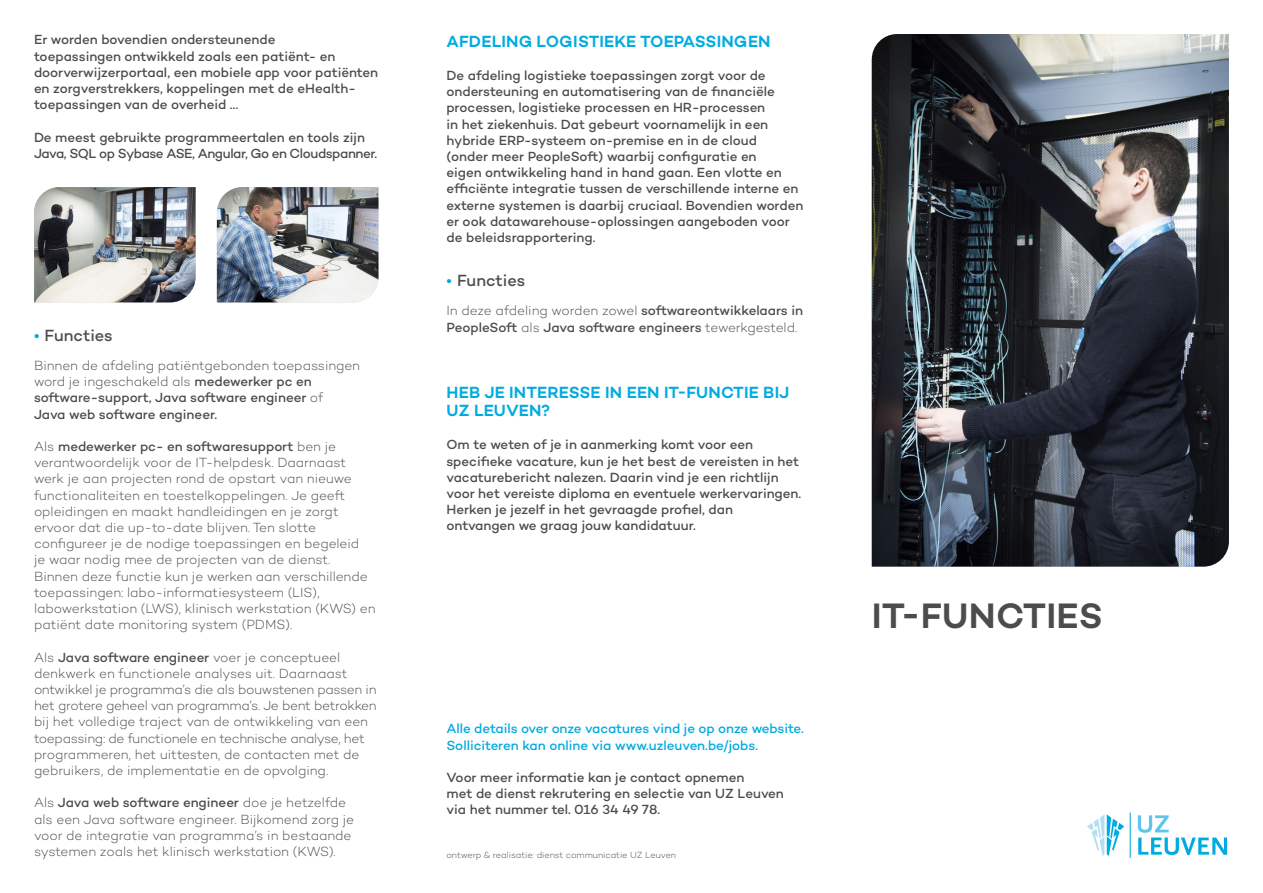
<style>
.page{position:relative;width:1263px;height:893px;background:#fff}
.page>*{position:absolute;margin:0;border:0;box-sizing:border-box;transform-origin:0 0}
.t1{font:600 36px "Campton";letter-spacing:.005em;color:#4b4c4d}
.titeltje{font:600 16.5px/18px "Campton";letter-spacing:.01em;color:#00abe1}
.t2{font:500 16.5px "Campton";color:#4b4c4d}
.body{font:300 13.5px/16.2px "Campton";letter-spacing:-.01em;color:#4b4c4d}
.bodybold{font:500 13.5px/16.2px "Campton";letter-spacing:-.005em;color:#4b4c4d}
.body-2{font:500 13.5px/16.2px "Campton";letter-spacing:-.005em;color:#4b4c4d}
.body-3{font:500 13.5px/16.2px "Campton";letter-spacing:-.005em;color:#00abe1}
.bodybold-2{font:500 13.5px/16.2px "Campton";letter-spacing:-.03em;color:#4b4c4d}
.body-4{font:300 9px "Campton";color:#4b4c4d}
.s1{color:#00abe1}
.s2{font-weight:300}
.s3{font-weight:500}
</style>
<div class="page">
<img style="left:872px;top:34px;width:357px;height:533px">
<hr style="left:1130px;top:813px;width:1px;height:45px;background:#00abe1">
<svg style="left:1138px;top:815px;width:89px;height:40px"></svg>
<svg style="left:1087px;top:814px;width:37px;height:42px"></svg>
<img style="left:34px;top:187px;width:162px;height:115px">
<img style="left:217px;top:187px;width:161px;height:115px">
<p class="bodybold" style="left:34px;top:31px;width:346px">Er worden bovendien ondersteunende<br>toepassingen ontwikkeld zoals een patiënt- en doorverwijzerportaal, een mobiele app voor patiënten en zorgverstrekkers, koppelingen met de eHealth&shy;toepassingen van de overheid …</p>
<p class="bodybold-2" style="left:34px;top:129px;width:345px">De meest gebruikte programmeertalen en tools zijn<br>Java, SQL op Sybase ASE, Angular, Go en Cloudspanner.</p>
<p class="t2" style="left:34px;top:325px;width:80px"><span class="s1">•</span> Functies</p>
<p class="body-2" style="left:34px;top:357px;width:328px"><span class="s2">Binnen de afdeling patiëntgebonden toepassingen word je ingeschakeld als</span> medewerker pc en software-support, Java software engineer <span class="s2">of<br></span>Java web software engineer.</p>
<p class="body" style="left:34px;top:438px;width:343px">Als <span class="s3">medewerker pc- en softwaresupport</span> ben je verantwoordelijk voor de IT-helpdesk. Daarnaast werk je aan projecten rond de opstart van nieuwe functionaliteiten en toestelkoppelingen. Je geeft opleidingen en maakt handleidingen en je zorgt ervoor dat die up-to-date blijven. Ten slotte configureer je de nodige toepassingen en begeleid<br>je waar nodig mee de projecten van de dienst.<br>Binnen deze functie kun je werken aan verschillende toepassingen: labo-informatiesysteem (LIS), labowerkstation (LWS), klinisch werkstation (KWS) en patiënt date monitoring system (PDMS).</p>
<p class="body" style="left:34px;top:649px;width:344px">Als <span class="s3">Java software engineer</span> voer je conceptueel denkwerk en functionele analyses uit. Daarnaast ontwikkel je programma’s die als bouwstenen passen in het grotere geheel van programma’s. Je bent betrokken bij het volledige traject van de ontwikkeling van een toepassing: de functionele en technische analyse, het programmeren, het uittesten, de contacten met de gebruikers, de implementatie en de opvolging.</p>
<p class="body" style="left:34px;top:794px;width:322px">Als <span class="s3">Java web software engineer</span> doe je hetzelfde als een Java software engineer. Bijkomend zorg je voor de integratie van programma’s in bestaande systemen zoals het klinisch werkstation (KWS).</p>
<p class="titeltje" style="left:447px;top:32px;width:326px">AFDELING LOGISTIEKE TOEPASSINGEN</p>
<p class="bodybold" style="left:446px;top:67px;width:358px">De afdeling logistieke toepassingen zorgt voor de ondersteuning en automatisering van de financiële processen, logistieke processen en HR-processen<br>in het ziekenhuis. Dat gebeurt voornamelijk in een hybride ERP-systeem on-premise en in de cloud<br>(onder meer PeopleSoft) waarbij configuratie en<br>eigen ontwikkeling hand in hand gaan. Een vlotte en efficiënte integratie tussen de verschillende interne en externe systemen is daarbij cruciaal. Bovendien worden er ook datawarehouse-oplossingen aangeboden voor de beleidsrapportering.</p>
<p class="t2" style="left:446px;top:270px;width:80px"><span class="s1">•</span> Functies</p>
<p class="body-2" style="left:446px;top:302px;width:358px"><span class="s2">In deze afdeling worden zowel</span> softwareontwikkelaars in<br>PeopleSoft <span class="s2">als</span> Java software engineers <span class="s2">tewerkgesteld.</span></p>
<p class="titeltje" style="left:447px;top:383px;width:344px">HEB JE INTERESSE IN EEN IT-FUNCTIE BIJ<br>UZ LEUVEN?</p>
<p class="bodybold" style="left:446px;top:436px;width:356px">Om te weten of je in aanmerking komt voor een specifieke vacature, kun je het best de vereisten in het vacaturebericht nalezen. Daarin vind je een richtlijn voor het vereiste diploma en eventuele werkervaringen.<br>Herken je jezelf in het gevraagde profiel, dan ontvangen we graag jouw kandidatuur.</p>
<p class="body-3" style="left:446px;top:720px;width:359px">Alle details over onze vacatures vind je op onze website.<br>Solliciteren kan online via www.uzleuven.be/jobs.</p>
<p class="body-2" style="left:446px;top:769px;width:339px">Voor meer informatie kan je contact opnemen<br>met de dienst rekrutering en selectie van UZ Leuven via het nummer tel. 016 34 49 78.</p>
<p class="body-4" style="left:446px;top:849px;width:231px">ontwerp &amp; realisatie: dienst communicatie UZ Leuven</p>
<p class="t1" style="left:872px;top:592px;width:232px">IT-FUNCTIES</p>
</div>
